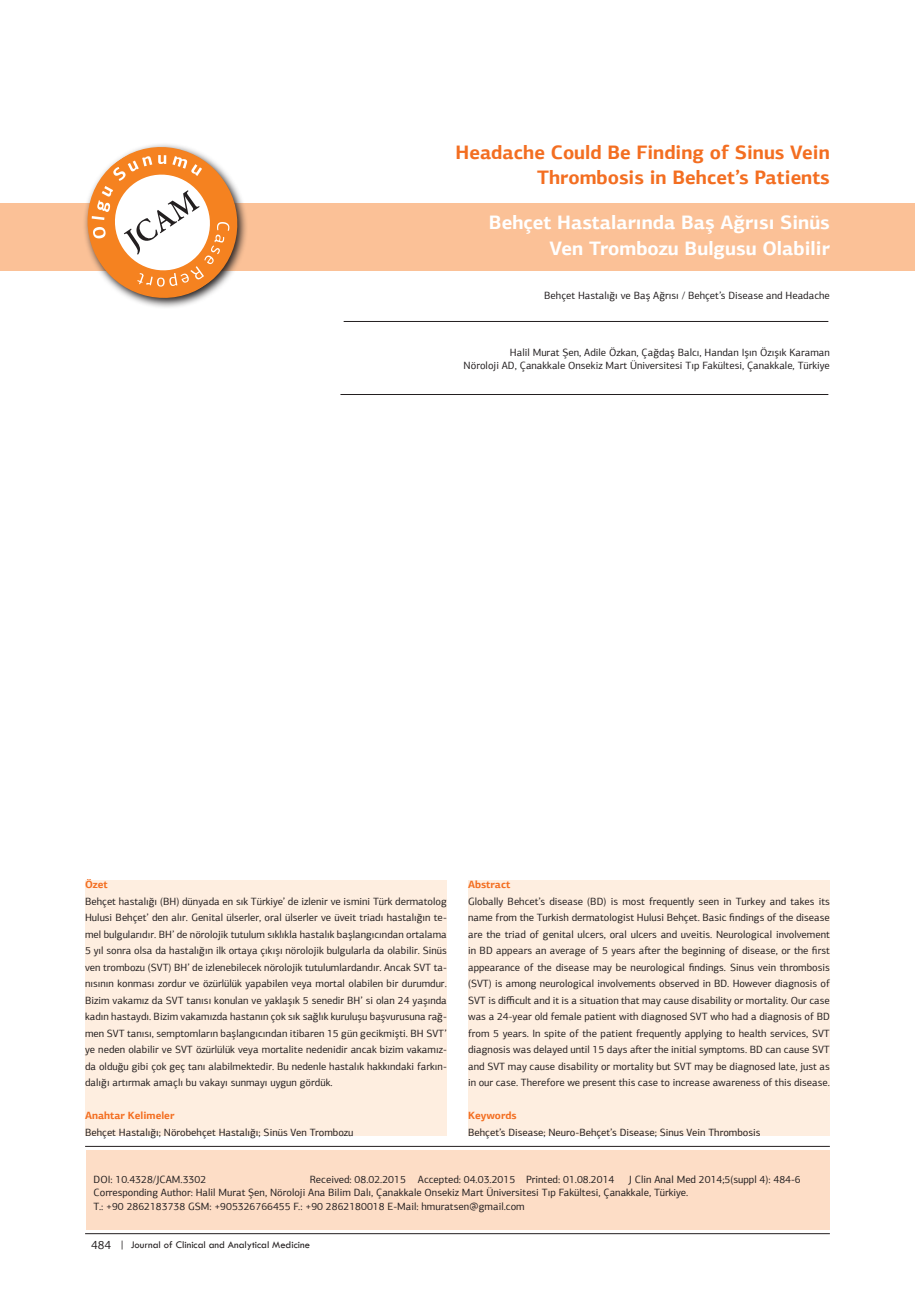
<style>
.page{position:relative;width:915px;height:1306px;background:#fff}
.page>*{position:absolute;margin:0;border:0;box-sizing:border-box;transform-origin:0 0}
.t1{font:700 19.5px/25.5px "PF Agora Sans Pro";color:#f36e21;text-align:right}
.t2{font:700 19.5px/25.5px "PF Agora Sans Pro";color:#fff;text-align:right}
.t3{font:10.5px/16.5px "PF Agora Sans Pro";color:#231f20;text-align:justify}
.t4{font:10.5px "Tw Cen";color:#231f20}
.t5{font:700 10.5px "PF Agora Sans Pro";color:#f36e21}
.s1{font-family:"PF Agora Sans Pro";font-size:12px}
</style>
<div class="page">
<div style="left:87px;top:1150px;width:742px;height:79px;background:#fdddc6"></div>
<div style="left:0;top:203px;width:914px;height:67px;background:#fbc197"></div>
<hr style="left:85px;top:1146px;width:744px;height:1px;background:#231f20">
<hr style="left:343px;top:321px;width:485px;height:1px;background:#231f20">
<hr style="left:340px;top:394px;width:488px;height:1px;background:#231f20">
<svg style="left:77px;top:144px;width:170px;height:164px"></svg>
<div style="left:85px;top:880px;width:361px;height:255px;background:#feeee0"></div>
<div style="left:468px;top:880px;width:361px;height:255px;background:#feeee0"></div>
<hr style="left:85px;top:1233px;width:744px;height:1px;background:#231f20">
<h1 class="t1" style="left:455px;top:139px;width:376px">Headache Could Be Finding of Sinus Vein<br>Thrombosis in Behcet’s Patients</h1>
<h1 class="t2" style="left:489px;top:210px;width:342px">Behçet Hastalarında Baş Ağrısı Sinüs<br>Ven Trombozu Bulgusu Olabilir</h1>
<p class="t3" style="left:544px;top:287px;width:287px">Behçet Hastalığı ve Baş Ağrısı / Behçet’s Disease and Headache</p>
<p class="t3" style="left:463px;top:345px;width:367px;line-height:13.5px;text-align:right">Halil Murat Şen, Adile Özkan, Çağdaş Balcı, Handan Işın Özışık Karaman<br>Nöroloji AD, Çanakkale Onsekiz Mart Üniversitesi Tıp Fakültesi, Çanakkale, Türkiye</p>
<p class="t5" style="left:85px;top:878px;width:24px">Özet</p>
<p class="t3" style="left:85px;top:893px;width:363px">Behçet hastalığı (BH) dünyada en sık Türkiye’ de izlenir ve ismini Türk dermatolog Hulusi Behçet’ den alır. Genital ülserler, oral ülserler ve üveit triadı hastalığın te&shy;mel bulgularıdır. BH’ de nörolojik tutulum sıklıkla hastalık başlangıcından ortalama 5 yıl sonra olsa da hastalığın ilk ortaya çıkışı nörolojik bulgularla da olabilir. Sinüs ven trombozu (SVT) BH’ de izlenebilecek nörolojik tutulumlardandır. Ancak SVT ta&shy;nısının konması zordur ve özürlülük yapabilen veya mortal olabilen bir durumdur.<br>Bizim vakamız da SVT tanısı konulan ve yaklaşık 5 senedir BH’ si olan 24 yaşında kadın hastaydı. Bizim vakamızda hastanın çok sık sağlık kuruluşu başvurusuna rağ&shy;men SVT tanısı, semptomların başlangıcından itibaren 15 gün gecikmişti. BH SVT’ ye neden olabilir ve SVT özürlülük veya mortalite nedenidir ancak bizim vakamız&shy;da olduğu gibi çok geç tanı alabilmektedir. Bu nedenle hastalık hakkındaki farkın&shy;dalığı artırmak amaçlı bu vakayı sunmayı uygun gördük.</p>
<p class="t5" style="left:85px;top:1109px;width:91px">Anahtar Kelimeler</p>
<p class="t3" style="left:85px;top:1123px;width:270px">Behçet Hastalığı; Nörobehçet Hastalığı; Sinüs Ven Trombozu</p>
<p class="t5" style="left:468px;top:878px;width:44px">Abstract</p>
<p class="t3" style="left:468px;top:893px;width:363px">Globally Behcet’s disease (BD) is most frequently seen in Turkey and takes its name from the Turkish dermatologist Hulusi Behçet. Basic findings of the disease are the triad of genital ulcers, oral ulcers and uveitis. Neurological involvement in BD appears an average of 5 years after the beginning of disease, or the first appearance of the disease may be neurological findings. Sinus vein thrombosis (SVT) is among neurological involvements observed in BD. However diagnosis of SVT is difficult and it is a situation that may cause disability or mortality. Our case was a 24-year old female patient with diagnosed SVT who had a diagnosis of BD from 5 years. In spite of the patient frequently applying to health services, SVT diagnosis was delayed until 15 days after the initial symptoms. BD can cause SVT and SVT may cause disability or mortality but SVT may be diagnosed late, just as in our case. Therefore we present this case to increase awareness of this disease.</p>
<p class="t5" style="left:468px;top:1109px;width:50px">Keywords</p>
<p class="t3" style="left:468px;top:1123px;width:294px">Behçet’s Disease; Neuro-Behçet’s Disease; Sinus Vein Thrombosis</p>
<p class="t3" style="left:94px;top:1172px;width:708px;line-height:13.5px;text-align:left;text-indent:535px">J Clin Anal Med 2014;5(suppl 4): 484-6<br>Corresponding Author: Halil Murat Şen, Nöroloji Ana Bilim Dalı, Çanakkale Onsekiz Mart Üniversitesi Tıp Fakültesi, Çanakkale, Türkiye.<br>T.: +90 2862183738 GSM: +905326766455 F.: +90 2862180018 E-Mail: hmuratsen@gmail.com</p>
<p class="t3" style="left:94px;top:1170px;width:114px">DOI: 10.4328/JCAM.3302</p>
<p class="t3" style="left:310px;top:1170px;width:306px">Received: 08.02.2015 Accepted: 04.03.2015 Printed: 01.08.2014</p>
<p class="t4" style="left:91px;top:1237px;width:220px"><span class="s1">484</span> | Journal of Clinical and Analytical Medicine</p>
<p class="t4" style="left:89px;top:1243px;width:198px"><span class="s1">1</span> | Journal of Clinical and Analytical Medicine</p>
</div>
